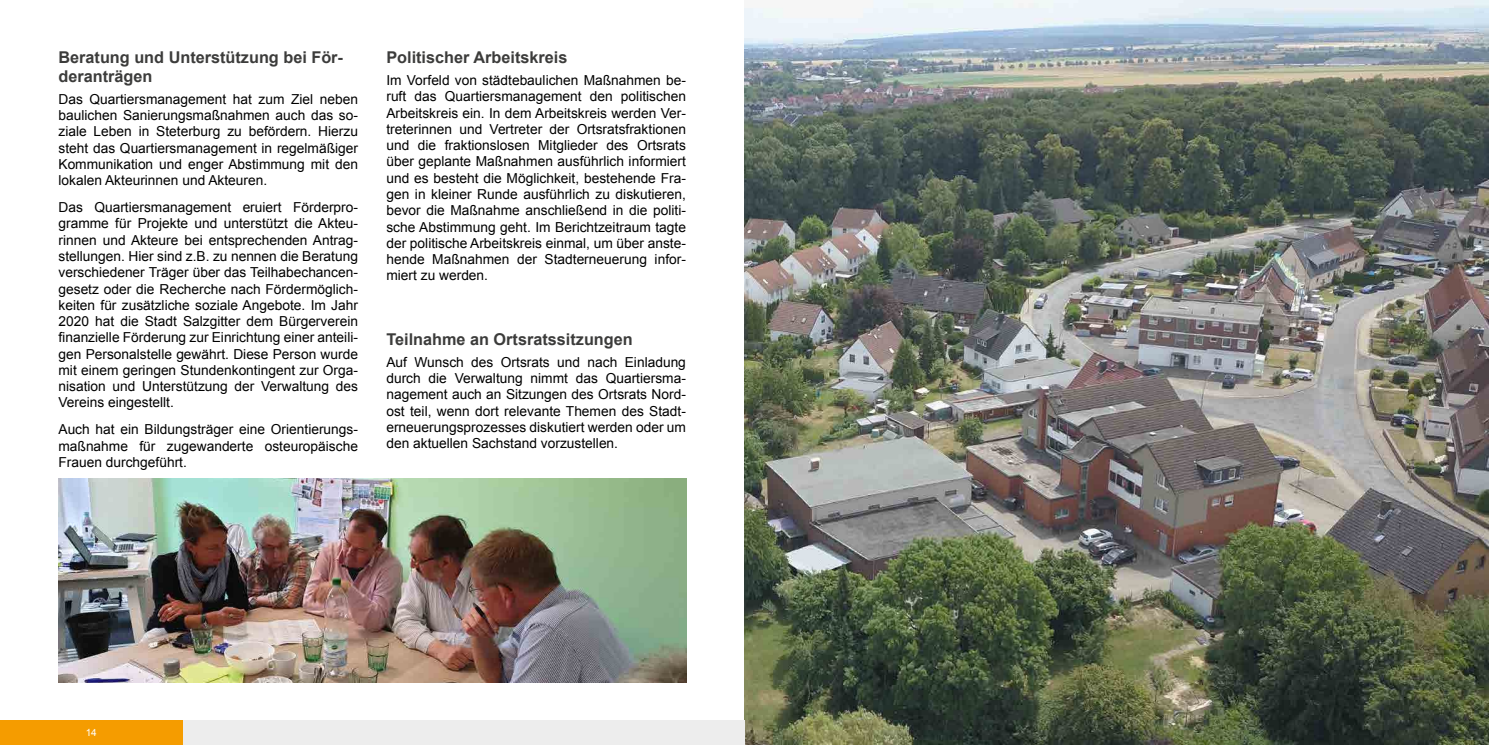
<style>
.page{position:relative;width:1489px;height:745px;background:#fff}
.page>*{position:absolute;margin:0;border:0;box-sizing:border-box;transform-origin:0 0}
.t1{font:700 16.25px/18.8px "Arial";color:#3c3c3b}
.t2{font:13.75px/16.2px "Arial";color:#000;text-align:justify}
.t3{font:10px "Arial";color:#fff}
</style>
<div class="page">
<img style="left:744px;top:0;width:744px;height:744px">
<img style="left:59px;top:478px;width:627px;height:204px">
<div style="left:182px;top:719px;width:562px;height:25px;background:#ededed"></div>
<div style="left:0;top:719px;width:182px;height:25px;background:#f59c00"></div>
<p class="t1" style="left:58px;top:49px;width:286px">Beratung und Unterstützung bei För&shy;deranträgen</p>
<p class="t2" style="left:58px;top:91px;width:301px">Das Quartiersmanagement hat zum Ziel neben baulichen Sanierungsmaßnahmen auch das so&shy;ziale Leben in Steterburg zu befördern. Hierzu steht das Quartiersmanagement in regelmäßiger Kommunikation und enger Abstimmung mit den lokalen Akteurinnen und Akteuren.</p>
<p class="t2" style="left:58px;top:199px;width:301px">Das Quartiersmanagement eruiert Förderpro&shy;gramme für Projekte und unterstützt die Akteu&shy;rinnen und Akteure bei entsprechenden Antrag&shy;stellungen. Hier sind z.B. zu nennen die Beratung verschiedener Träger über das Teilhabechancen&shy;gesetz oder die Recherche nach Fördermöglich&shy;keiten für zusätzliche soziale Angebote. Im Jahr 2020 hat die Stadt Salzgitter dem Bürgerverein finanzielle Förderung zur Einrichtung einer anteili&shy;gen Personalstelle gewährt. Diese Person wurde mit einem geringen Stundenkontingent zur Orga&shy;nisation und Unterstützung der Verwaltung des Vereins eingestellt.</p>
<p class="t2" style="left:58px;top:421px;width:301px">Auch hat ein Bildungsträger eine Orientierungs&shy;maßnahme für zugewanderte osteuropäische Frauen durchgeführt.</p>
<p class="t1" style="left:386px;top:49px;width:182px">Politischer Arbeitskreis</p>
<p class="t2" style="left:386px;top:72px;width:301px">Im Vorfeld von städtebaulichen Maßnahmen be&shy;ruft das Quartiersmanagement den politischen Arbeitskreis ein. In dem Arbeitskreis werden Ver&shy;treterinnen und Vertreter der Ortsratsfraktionen und die fraktionslosen Mitglieder des Ortsrats über geplante Maßnahmen ausführlich informiert und es besteht die Möglichkeit, bestehende Fra&shy;gen in kleiner Runde ausführlich zu diskutieren, bevor die Maßnahme anschließend in die politi&shy;sche Abstimmung geht. Im Berichtzeitraum tagte der politische Arbeitskreis einmal, um über anste&shy;hende Maßnahmen der Stadterneuerung infor&shy;miert zu werden.</p>
<p class="t1" style="left:386px;top:330px;width:248px">Teilnahme an Ortsratssitzungen</p>
<p class="t2" style="left:386px;top:353px;width:301px">Auf Wunsch des Ortsrats und nach Einladung durch die Verwaltung nimmt das Quartiersma&shy;nagement auch an Sitzungen des Ortsrats Nord&shy;ost teil, wenn dort relevante Themen des Stadt&shy;erneuerungsprozesses diskutiert werden oder um den aktuellen Sachstand vorzustellen.</p>
<p class="t3" style="left:86px;top:725px;width:13px">14</p>
</div>
